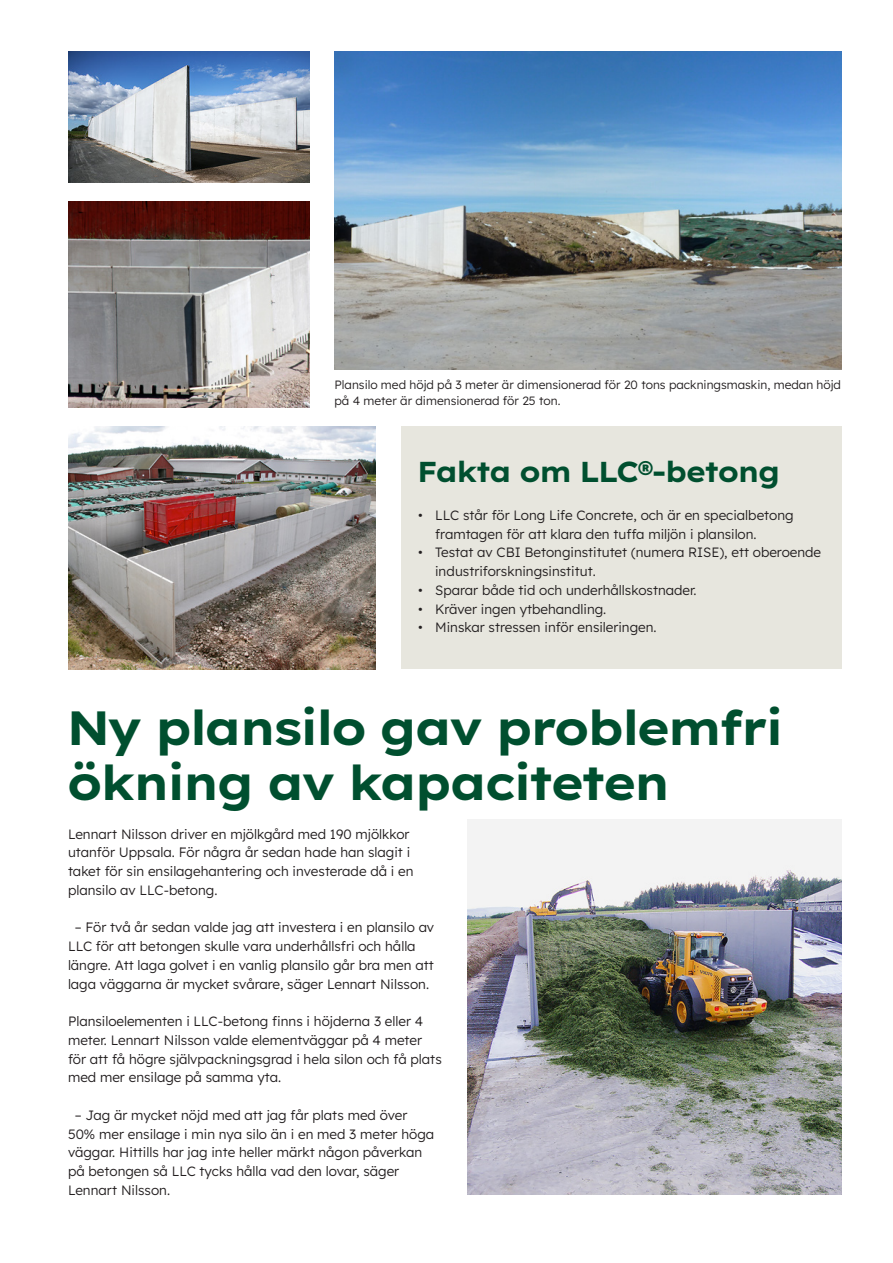
<style>
.page{position:relative;width:893px;height:1263px;background:#fff}
.page>*{position:absolute;margin:0;border:0;box-sizing:border-box;transform-origin:0 0}
.t1{font:700 48px/55.2px "Lexend Exa HM";color:#004f2f}
.t2{font:700 28.8px "Lexend Exa HM";color:#004f2f}
.t3{font:300 13.5px/18.8px "Lexend";color:#231f20}
.t4{font:300 12px/16.5px "Lexend";color:#231f20}
</style>
<div class="page">
<img style="left:68px;top:201px;width:241px;height:206px">
<img style="left:334px;top:51px;width:508px;height:319px">
<img style="left:68px;top:51px;width:241px;height:131px">
<div style="left:401px;top:426px;width:441px;height:242px;background:#e7e6de"></div>
<img style="left:68px;top:426px;width:308px;height:244px">
<img style="left:468px;top:820px;width:374px;height:375px">
<p class="t4" style="left:334px;top:375px;width:508px">Plansilo med höjd på 3 meter är dimensionerad för 20 tons packningsmaskin, medan höjd på 4 meter är dimensionerad för 25 ton.</p>
<h2 class="t2" style="left:418px;top:449px;width:363px">Fakta om LLC®-betong</h2>
<p class="t3" style="left:435px;top:505px;width:360px;text-indent:-17px">• LLC står för Long Life Concrete, och är en specialbetong framtagen för att klara den tuffa miljön i plansilon.</p>
<p class="t3" style="left:435px;top:542px;width:388px;text-indent:-17px">• Testat av CBI Betonginstitutet (numera RISE), ett oberoende industriforskningsinstitut.</p>
<p class="t3" style="left:418px;top:580px;width:280px">• Sparar både tid och underhållskostnader.</p>
<p class="t3" style="left:418px;top:599px;width:190px">• Kräver ingen ytbehandling.</p>
<p class="t3" style="left:418px;top:617px;width:240px">• Minskar stressen inför ensileringen.</p>
<h1 class="t1" style="left:68px;top:697px;width:716px">Ny plansilo gav problemfri ökning av kapaciteten</h1>
<p class="t3" style="left:68px;top:824px;width:347px">Lennart Nilsson driver en mjölkgård med 190 mjölkkor utanför Uppsala. För några år sedan hade han slagit i taket för sin ensilagehantering och investerade då i en plansilo av LLC-betong.</p>
<p class="t3" style="left:68px;top:917px;width:368px;text-indent:7px">– För två år sedan valde jag att investera i en plansilo av LLC för att betongen skulle vara underhållsfri och hålla längre. Att laga golvet i en vanlig plansilo går bra men att laga väggarna är mycket svårare, säger Lennart Nilsson.</p>
<p class="t3" style="left:68px;top:1011px;width:375px">Plansiloelementen i LLC-betong finns i höjderna 3 eller 4 meter. Lennart Nilsson valde elementväggar på 4 meter för att få högre självpackningsgrad i hela silon och få plats med mer ensilage på samma yta.</p>
<p class="t3" style="left:68px;top:1105px;width:368px;text-indent:7px">– Jag är mycket nöjd med att jag får plats med över 50% mer ensilage i min nya silo än i en med 3 meter höga väggar. Hittills har jag inte heller märkt någon påverkan på betongen så LLC tycks hålla vad den lovar, säger Lennart Nilsson.</p>
</div>
